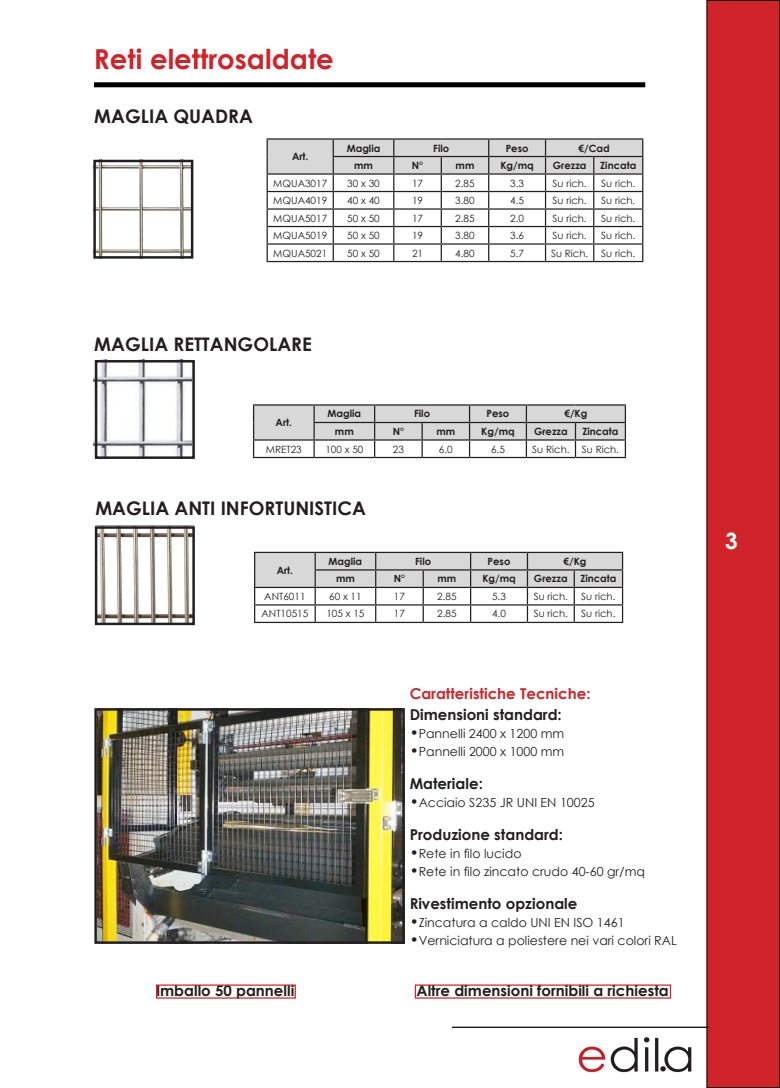
<style>
.page{position:relative;width:780px;height:1088px;background:#fff}
.page>*{position:absolute;margin:0;border:0;box-sizing:border-box;transform-origin:0 0}
.t1{font:700 27.5px "Century Gothic";color:#d1232a}
.t2{font:700 22.5px "Century Gothic";color:#fff}
.t3{font:700 18.75px "Century Gothic";color:#231f20}
.t4{font:700 15px "Century Gothic";color:#231f20}
.t5{font:700 15px "Century Gothic";color:#d1232a}
.t6{font:12.5px "Century Gothic";color:#231f20}
.t7{font:10px "Century Gothic";color:#231f20}
.t8{font:700 10px "Century Gothic";color:#231f20}
.s1{font-weight:700;font-size:15px}
.s2{font-size:15px}
</style>
<div class="page">
<div style="left:706px;top:0;width:74px;height:1088px;background:#d1232a"></div>
<hr style="left:452px;top:1026px;width:256px;height:2px;background:#000">
<img style="left:578px;top:1037px;width:114px;height:36px">
<img style="left:96px;top:163px;width:94px;height:93px">
<div style="left:94px;top:82px;width:551px;height:5px;background:#000"></div>
<hr style="left:266px;top:138px;width:67px;height:2px;background:#231f20">
<hr style="left:333px;top:138px;width:61px;height:2px;background:#231f20">
<hr style="left:394px;top:138px;width:47px;height:2px;background:#231f20">
<hr style="left:441px;top:138px;width:47px;height:2px;background:#231f20">
<hr style="left:488px;top:138px;width:57px;height:2px;background:#231f20">
<hr style="left:545px;top:138px;width:48px;height:2px;background:#231f20">
<hr style="left:593px;top:138px;width:50px;height:2px;background:#231f20">
<svg style="left:266px;top:139px;width:377px;height:122px"></svg>
<hr style="left:266px;top:261px;width:67px;height:1px;background:#231f20">
<hr style="left:333px;top:261px;width:61px;height:1px;background:#231f20">
<hr style="left:394px;top:261px;width:47px;height:1px;background:#231f20">
<hr style="left:441px;top:261px;width:47px;height:1px;background:#231f20">
<hr style="left:488px;top:261px;width:57px;height:1px;background:#231f20">
<hr style="left:545px;top:261px;width:48px;height:1px;background:#231f20">
<hr style="left:593px;top:261px;width:50px;height:1px;background:#231f20">
<hr style="left:253px;top:404px;width:61px;height:2px;background:#231f20">
<hr style="left:314px;top:404px;width:60px;height:2px;background:#231f20">
<hr style="left:374px;top:404px;width:48px;height:2px;background:#231f20">
<hr style="left:422px;top:404px;width:47px;height:2px;background:#231f20">
<hr style="left:469px;top:404px;width:57px;height:2px;background:#231f20">
<hr style="left:526px;top:404px;width:49px;height:2px;background:#231f20">
<hr style="left:575px;top:404px;width:51px;height:2px;background:#231f20">
<svg style="left:253px;top:405px;width:373px;height:52px"></svg>
<hr style="left:253px;top:457px;width:61px;height:1px;background:#231f20">
<hr style="left:314px;top:457px;width:60px;height:1px;background:#231f20">
<hr style="left:374px;top:457px;width:48px;height:1px;background:#231f20">
<hr style="left:422px;top:457px;width:47px;height:1px;background:#231f20">
<hr style="left:469px;top:457px;width:57px;height:1px;background:#231f20">
<hr style="left:526px;top:457px;width:49px;height:1px;background:#231f20">
<hr style="left:575px;top:457px;width:51px;height:1px;background:#231f20">
<svg style="left:254px;top:552px;width:369px;height:70px"></svg>
<hr style="left:254px;top:622px;width:61px;height:1px;background:#231f20">
<hr style="left:315px;top:622px;width:60px;height:1px;background:#231f20">
<hr style="left:375px;top:622px;width:48px;height:1px;background:#231f20">
<hr style="left:423px;top:622px;width:47px;height:1px;background:#231f20">
<hr style="left:470px;top:622px;width:57px;height:1px;background:#231f20">
<hr style="left:527px;top:622px;width:47px;height:1px;background:#231f20">
<hr style="left:574px;top:622px;width:49px;height:1px;background:#231f20">
<img style="left:94px;top:360px;width:98px;height:99px">
<img style="left:98px;top:529px;width:94px;height:93px">
<img style="left:97px;top:711px;width:305px;height:230px">
<div style="left:94px;top:708px;width:311px;height:236px;border:2px solid #231f20"></div>
<div style="left:156px;top:984px;width:140px;height:14px;border:1px solid #d1232a"></div>
<div style="left:415px;top:984px;width:256px;height:14px;border:1px solid #d1232a"></div>
<div style="left:93px;top:160px;width:100px;height:99px;border:2px solid #231f20"></div>
<div style="left:95px;top:360px;width:100px;height:99px;border:2px solid #231f20"></div>
<div style="left:95px;top:526px;width:100px;height:99px;border:2px solid #231f20"></div>
<p class="t1" style="left:94px;top:38px;width:241px">Reti elettrosaldate</p>
<p class="t3" style="left:94px;top:102px;width:160px">MAGLIA QUADRA</p>
<p class="t8" style="left:292px;top:149px;width:18px">Art.</p>
<p class="t8" style="left:347px;top:140px;width:35px">Maglia</p>
<p class="t8" style="left:433px;top:140px;width:17px">Filo</p>
<p class="t8" style="left:505px;top:140px;width:24px">Peso</p>
<p class="t8" style="left:578px;top:140px;width:33px">€/Cad</p>
<p class="t8" style="left:354px;top:158px;width:20px">mm</p>
<p class="t8" style="left:412px;top:158px;width:13px">N°</p>
<p class="t8" style="left:455px;top:158px;width:20px">mm</p>
<p class="t8" style="left:500px;top:158px;width:35px">Kg/mq</p>
<p class="t8" style="left:552px;top:158px;width:35px">Grezza</p>
<p class="t8" style="left:600px;top:158px;width:37px">Zincata</p>
<p class="t7" style="left:273px;top:176px;width:56px">MQUA3017</p>
<p class="t7" style="left:347px;top:176px;width:34px">30 x 30</p>
<p class="t7" style="left:412px;top:176px;width:13px">17</p>
<p class="t7" style="left:455px;top:176px;width:21px">2.85</p>
<p class="t7" style="left:510px;top:176px;width:15px">3.3</p>
<p class="t7" style="left:552px;top:176px;width:36px">Su rich.</p>
<p class="t7" style="left:601px;top:176px;width:36px">Su rich.</p>
<p class="t7" style="left:273px;top:193px;width:56px">MQUA4019</p>
<p class="t7" style="left:347px;top:193px;width:34px">40 x 40</p>
<p class="t7" style="left:412px;top:193px;width:13px">19</p>
<p class="t7" style="left:455px;top:193px;width:21px">3.80</p>
<p class="t7" style="left:510px;top:193px;width:15px">4.5</p>
<p class="t7" style="left:552px;top:193px;width:36px">Su rich.</p>
<p class="t7" style="left:601px;top:193px;width:36px">Su rich.</p>
<p class="t7" style="left:273px;top:211px;width:56px">MQUA5017</p>
<p class="t7" style="left:347px;top:211px;width:34px">50 x 50</p>
<p class="t7" style="left:412px;top:211px;width:13px">17</p>
<p class="t7" style="left:455px;top:211px;width:21px">2.85</p>
<p class="t7" style="left:510px;top:211px;width:15px">2.0</p>
<p class="t7" style="left:552px;top:211px;width:36px">Su rich.</p>
<p class="t7" style="left:601px;top:211px;width:36px">Su rich.</p>
<p class="t7" style="left:273px;top:228px;width:56px">MQUA5019</p>
<p class="t7" style="left:347px;top:228px;width:34px">50 x 50</p>
<p class="t7" style="left:412px;top:228px;width:13px">19</p>
<p class="t7" style="left:455px;top:228px;width:21px">3.80</p>
<p class="t7" style="left:510px;top:228px;width:15px">3.6</p>
<p class="t7" style="left:552px;top:228px;width:36px">Su rich.</p>
<p class="t7" style="left:601px;top:228px;width:36px">Su rich.</p>
<p class="t7" style="left:273px;top:246px;width:56px">MQUA5021</p>
<p class="t7" style="left:347px;top:246px;width:34px">50 x 50</p>
<p class="t7" style="left:412px;top:246px;width:13px">21</p>
<p class="t7" style="left:455px;top:246px;width:21px">4.80</p>
<p class="t7" style="left:510px;top:246px;width:15px">5.7</p>
<p class="t7" style="left:551px;top:246px;width:39px">Su Rich.</p>
<p class="t7" style="left:601px;top:246px;width:36px">Su rich.</p>
<p class="t3" style="left:94px;top:330px;width:219px">MAGLIA RETTANGOLARE</p>
<p class="t8" style="left:275px;top:415px;width:18px">Art.</p>
<p class="t8" style="left:327px;top:406px;width:35px">Maglia</p>
<p class="t8" style="left:414px;top:406px;width:17px">Filo</p>
<p class="t8" style="left:486px;top:406px;width:24px">Peso</p>
<p class="t8" style="left:564px;top:406px;width:24px">€/Kg</p>
<p class="t8" style="left:335px;top:424px;width:20px">mm</p>
<p class="t8" style="left:392px;top:424px;width:13px">N°</p>
<p class="t8" style="left:436px;top:424px;width:20px">mm</p>
<p class="t8" style="left:481px;top:424px;width:35px">Kg/mq</p>
<p class="t8" style="left:534px;top:424px;width:35px">Grezza</p>
<p class="t8" style="left:582px;top:424px;width:37px">Zincata</p>
<p class="t7" style="left:266px;top:442px;width:37px">MRET23</p>
<p class="t7" style="left:325px;top:442px;width:40px">100 x 50</p>
<p class="t7" style="left:393px;top:442px;width:13px">23</p>
<p class="t7" style="left:439px;top:442px;width:15px">6.0</p>
<p class="t7" style="left:491px;top:442px;width:15px">6.5</p>
<p class="t7" style="left:532px;top:442px;width:39px">Su Rich.</p>
<p class="t7" style="left:581px;top:442px;width:39px">Su Rich.</p>
<p class="t3" style="left:95px;top:494px;width:272px">MAGLIA ANTI INFORTUNISTICA</p>
<p class="t8" style="left:277px;top:562px;width:18px">Art.</p>
<p class="t8" style="left:328px;top:554px;width:35px">Maglia</p>
<p class="t8" style="left:415px;top:554px;width:17px">Filo</p>
<p class="t8" style="left:487px;top:554px;width:24px">Peso</p>
<p class="t8" style="left:563px;top:554px;width:24px">€/Kg</p>
<p class="t8" style="left:336px;top:571px;width:20px">mm</p>
<p class="t8" style="left:394px;top:571px;width:13px">N°</p>
<p class="t8" style="left:437px;top:571px;width:20px">mm</p>
<p class="t8" style="left:482px;top:571px;width:35px">Kg/mq</p>
<p class="t8" style="left:534px;top:571px;width:35px">Grezza</p>
<p class="t8" style="left:580px;top:571px;width:37px">Zincata</p>
<p class="t7" style="left:264px;top:589px;width:43px">ANT6011</p>
<p class="t7" style="left:329px;top:589px;width:34px">60 x 11</p>
<p class="t7" style="left:394px;top:589px;width:13px">17</p>
<p class="t7" style="left:437px;top:589px;width:21px">2.85</p>
<p class="t7" style="left:492px;top:589px;width:15px">5.3</p>
<p class="t7" style="left:533px;top:589px;width:36px">Su rich.</p>
<p class="t7" style="left:581px;top:589px;width:36px">Su rich.</p>
<p class="t7" style="left:261px;top:607px;width:48px">ANT10515</p>
<p class="t7" style="left:326px;top:607px;width:40px">105 x 15</p>
<p class="t7" style="left:394px;top:607px;width:13px">17</p>
<p class="t7" style="left:437px;top:607px;width:21px">2.85</p>
<p class="t7" style="left:492px;top:607px;width:15px">4.0</p>
<p class="t7" style="left:533px;top:607px;width:36px">Su rich.</p>
<p class="t7" style="left:581px;top:607px;width:36px">Su rich.</p>
<p class="t5" style="left:409px;top:682px;width:182px">Caratteristiche Tecniche:</p>
<p class="t4" style="left:409px;top:703px;width:154px">Dimensioni standard:</p>
<p class="t6" style="left:409px;top:724px;width:156px"><span class="s1">•</span>Pannelli 2400 x 1200 mm</p>
<p class="t6" style="left:409px;top:742px;width:156px"><span class="s2">•</span>Pannelli 2000 x 1000 mm</p>
<p class="t4" style="left:409px;top:772px;width:75px">Materiale:</p>
<p class="t6" style="left:409px;top:793px;width:186px"><span class="s1">•</span>Acciaio S235 JR UNI EN 10025</p>
<p class="t4" style="left:409px;top:823px;width:155px">Produzione standard:</p>
<p class="t6" style="left:409px;top:844px;width:113px"><span class="s1">•</span>Rete in filo lucido</p>
<p class="t6" style="left:409px;top:862px;width:237px"><span class="s1">•</span>Rete in filo zincato crudo 40-60 gr/mq</p>
<p class="t4" style="left:409px;top:892px;width:169px">Rivestimento opzionale</p>
<p class="t6" style="left:409px;top:913px;width:216px"><span class="s1">•</span>Zincatura a caldo UNI EN ISO 1461</p>
<p class="t6" style="left:409px;top:931px;width:269px"><span class="s1">•</span>Verniciatura a poliestere nei vari colori RAL</p>
<p class="t4" style="left:156px;top:979px;width:140px">Imballo 50 pannelli</p>
<p class="t4" style="left:416px;top:979px;width:254px">Altre dimensioni fornibili a richiesta</p>
<h2 class="t2" style="left:725px;top:523px;width:14px">3</h2>
</div>
